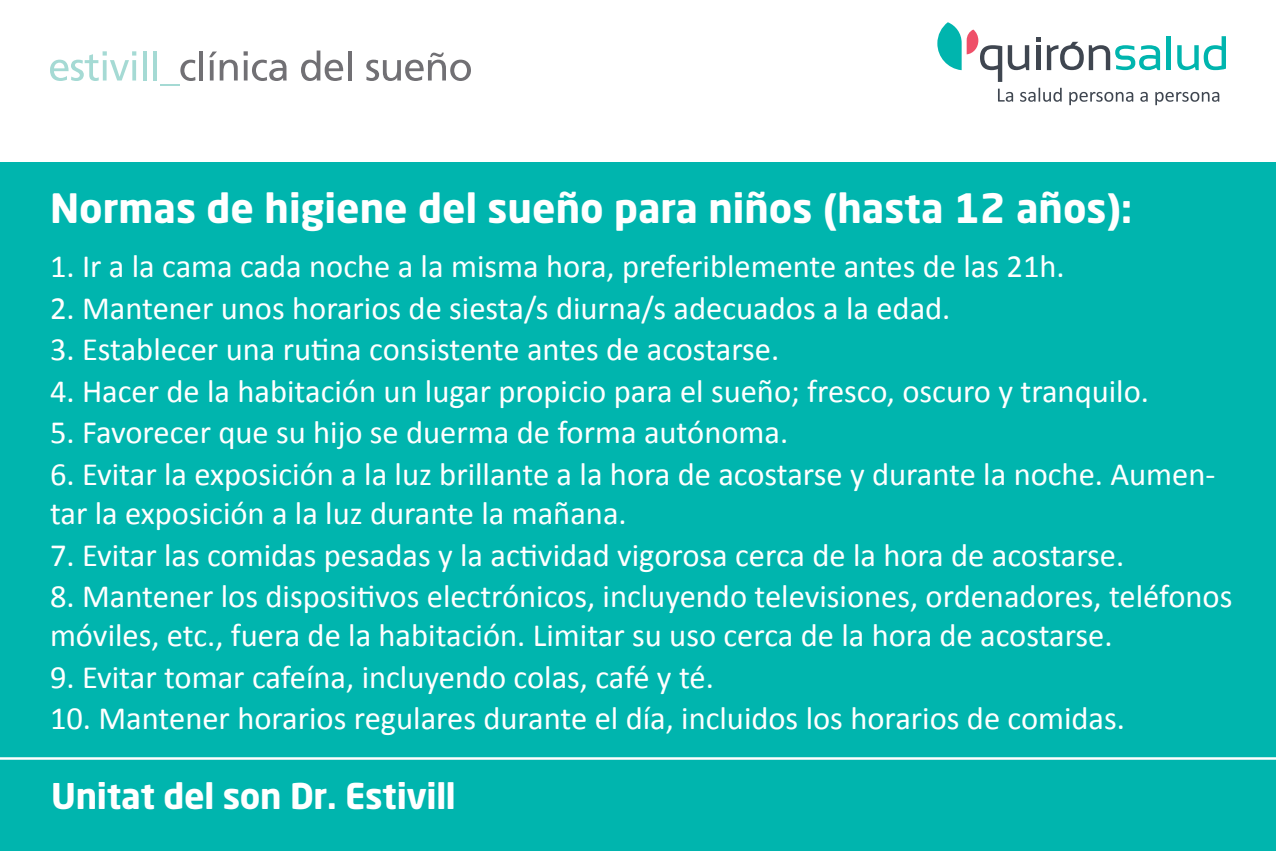
<style>
.page{position:relative;width:1276px;height:851px;background:#fff}
.page>*{position:absolute;margin:0;border:0;box-sizing:border-box;transform-origin:0 0}
.t1{font:700 40px "Neo Sans Std";color:#fff}
.t2{font:700 35px "Neo Sans Std";letter-spacing:-.01em;color:#fff}
.t3{font:32.5px/39px "Calibri";color:#fff}
</style>
<div class="page">
<div style="left:1166px;top:36px;width:5px;height:34px;background:#00b5ae"></div>
<svg style="left:1177px;top:36px;width:49px;height:34px"></svg>
<hr style="left:1036px;top:45px;width:4px;height:25px;background:#3f4650">
<svg style="left:1047px;top:42px;width:113px;height:28px"></svg>
<svg style="left:937px;top:22px;width:92px;height:60px"></svg>
<svg style="left:1036px;top:38px;width:4px;height:4px"></svg>
<svg style="left:998px;top:89px;width:15px;height:13px"></svg>
<svg style="left:1020px;top:88px;width:41px;height:14px"></svg>
<svg style="left:1069px;top:92px;width:64px;height:13px"></svg>
<svg style="left:1140px;top:92px;width:7px;height:10px"></svg>
<svg style="left:1155px;top:92px;width:64px;height:13px"></svg>
<div style="left:0;top:162px;width:1276px;height:688px;background:#00b5ae"></div>
<svg style="left:50px;top:51px;width:86px;height:30px"></svg>
<hr style="left:143px;top:51px;width:3px;height:29px;background:#a5dad4">
<hr style="left:153px;top:51px;width:4px;height:29px;background:#a5dad4">
<hr style="left:160px;top:83px;width:20px;height:2px;background:#a5dad4">
<svg style="left:180px;top:60px;width:15px;height:21px"></svg>
<hr style="left:199px;top:51px;width:4px;height:29px;background:#717074">
<svg style="left:209px;top:51px;width:78px;height:30px"></svg>
<svg style="left:301px;top:51px;width:42px;height:30px"></svg>
<hr style="left:348px;top:51px;width:4px;height:29px;background:#717074">
<svg style="left:366px;top:53px;width:105px;height:28px"></svg>
<hr style="left:0;top:757px;width:1276px;height:2px;background:#fff">
<p class="t1" style="left:50px;top:183px;width:1083px">Normas de higiene del sueño para niños (hasta 12 años):</p>
<p class="t3" style="left:50px;top:247px;width:1016px">1. Ir a la cama cada noche a la misma hora, preferiblemente antes de las 21h.</p>
<p class="t3" style="left:50px;top:288px;width:902px">2. Mantener unos horarios de siesta/s diurna/s adecuados a la edad.</p>
<p class="t3" style="left:50px;top:330px;width:731px">3. Establecer una rutina consistente antes de acostarse.</p>
<p class="t3" style="left:50px;top:371px;width:1100px">4. Hacer de la habitación un lugar propicio para el sueño; fresco, oscuro y tranquilo.</p>
<p class="t3" style="left:50px;top:413px;width:740px">5. Favorecer que su hijo se duerma de forma autónoma.</p>
<p class="t3" style="left:50px;top:454px;width:1167px">6. Evitar la exposición a la luz brillante a la hora de acostarse y durante la noche. Aumen&shy;tar la exposición a la luz durante la mañana.</p>
<p class="t3" style="left:50px;top:535px;width:1075px">7. Evitar las comidas pesadas y la actividad vigorosa cerca de la hora de acostarse.</p>
<p class="t3" style="left:50px;top:576px;width:1184px">8. Mantener los dispositivos electrónicos, incluyendo televisiones, ordenadores, teléfonos móviles, etc., fuera de la habitación. Limitar su uso cerca de la hora de acostarse.</p>
<p class="t3" style="left:50px;top:657px;width:665px">9. Evitar tomar cafeína, incluyendo colas, café y té.</p>
<p class="t3" style="left:50px;top:698px;width:1076px">10. Mantener horarios regulares durante el día, incluidos los horarios de comidas.</p>
<p class="t2" style="left:51px;top:773px;width:406px">Unitat del son Dr. Estivill</p>
</div>
